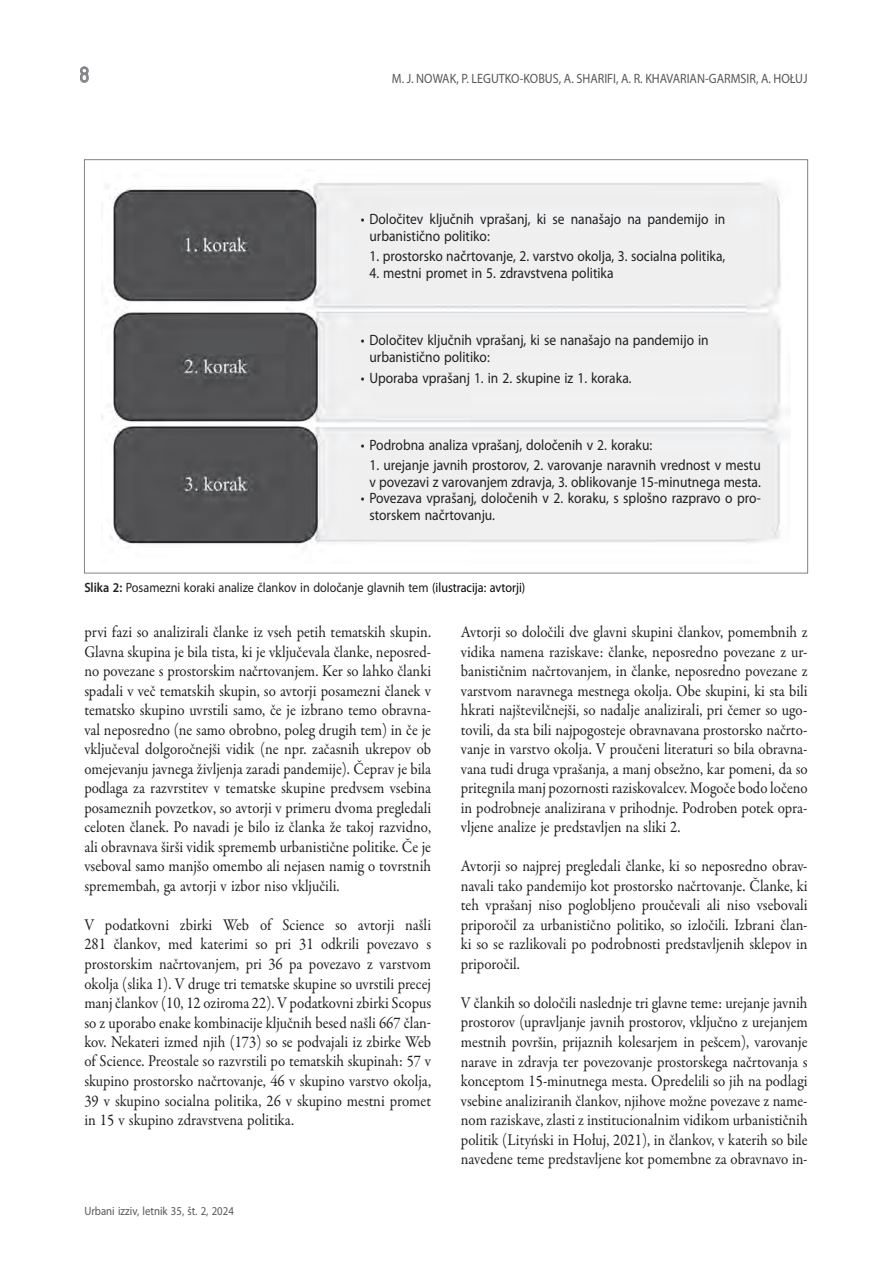
<style>
.page{position:relative;width:894px;height:1263px;background:#fff}
.page>*{position:absolute;margin:0;border:0;box-sizing:border-box;transform-origin:0 0}
.t1{font:24px "ISOCTEUR";color:#808285}
.t2{font:16.5px/19.5px "Garamond Premr Pro";color:#231f20;text-align:justify;scale:.9 1}
.t3{font:15px/16.5px "Myriad Pro";color:#231f20;scale:.9 1}
.t4{font:13.5px "Myriad Pro";color:#231f20;scale:.9 1}
.t5{font:13.5px "Myriad Pro";color:#57585a;scale:.9 1}
.t6{font:12px "Myriad Pro";color:#57585a;scale:.9 1}
.s1{font-weight:600}
.s2{color:#040503}
</style>
<div class="page">
<svg style="left:80px;top:66px;width:9px;height:17px"></svg>
<img style="left:101px;top:182px;width:681px;height:367px">
<h1 class="t1" style="left:76px;top:59px;width:19px">8</h1>
<p class="t5" style="left:392px;top:71px;width:463px">M. J. NOWAK, P. LEGUTKO-KOBUS, A. SHARIFI, A. R. KHAVARIAN-GARMSIR, A. HOŁUJ</p>
<p class="t3" style="left:369px;top:211px;width:397px;text-indent:-9px">• Določitev ključnih vprašanj, ki se nanašajo na pandemijo in urbanistično politiko:</p>
<p class="t3" style="left:369px;top:248px;width:397px">1. prostorsko načrtovanje, 2. varstvo okolja, 3. socialna politika,</p>
<p class="t3" style="left:369px;top:265px;width:273px">4. mestni promet in 5. zdravstvena politika</p>
<p class="t3" style="left:369px;top:332px;width:378px;text-indent:-9px">• Določitev ključnih vprašanj, ki se nanašajo na pandemijo in urbanistično politiko:</p>
<p class="t3" style="left:361px;top:370px;width:302px">• Uporaba vprašanj 1. in 2. skupine iz 1. koraka.</p>
<p class="t3" style="left:361px;top:437px;width:325px">• Podrobna analiza vprašanj, določenih v 2. koraku:</p>
<p class="t3" style="left:369px;top:457px;width:436px">1. urejanje javnih prostorov, 2. varovanje naravnih vrednost v mestu v povezavi z varovanjem zdravja, 3. oblikovanje 15-minutnega mesta.</p>
<p class="t3" style="left:369px;top:490px;width:436px;text-indent:-9px">• Povezava vprašanj, določenih v 2. koraku, s splošno razpravo o pro&shy;storskem načrtovanju.</p>
<p class="t4" style="left:84px;top:580px;width:491px"><span class="s1">Slika 2:</span> Posamezni koraki analize člankov in določanje glavnih tem <span class="s2">(ilustracija: avtorji)</span></p>
<p class="t2" style="left:84px;top:623px;width:387px">prvi fazi so analizirali članke iz vseh petih tematskih skupin.<br>Glavna skupina je bila tista, ki je vključevala članke, neposred&shy;no povezane s prostorskim načrtovanjem. Ker so lahko članki spadali v več tematskih skupin, so avtorji posamezni članek v tematsko skupino uvrstili samo, če je izbrano temo obravna&shy;val neposredno (ne samo obrobno, poleg drugih tem) in če je vključeval dolgoročnejši vidik (ne npr. začasnih ukrepov ob omejevanju javnega življenja zaradi pandemije). Čeprav je bila podlaga za razvrstitev v tematske skupine predvsem vsebina posameznih povzetkov, so avtorji v primeru dvoma pregledali celoten članek. Po navadi je bilo iz članka že takoj razvidno, ali obravnava širši vidik sprememb urbanistične politike. Če je vseboval samo manjšo omembo ali nejasen namig o tovrstnih spremembah, ga avtorji v izbor niso vključili.</p>
<p class="t2" style="left:84px;top:915px;width:387px">V podatkovni zbirki Web of Science so avtorji našli 281 člankov, med katerimi so pri 31 odkrili povezavo s prostorskim načrtovanjem, pri 36 pa povezavo z varstvom okolja (slika 1). V druge tri tematske skupine so uvrstili precej manj člankov (10, 12 oziroma 22). V podatkovni zbirki Scopus so z uporabo enake kombinacije ključnih besed našli 667 član&shy;kov. Nekateri izmed njih (173) so se podvajali iz zbirke Web of Science. Preostale so razvrstili po tematskih skupinah: 57 v skupino prostorsko načrtovanje, 46 v skupino varstvo okolja, 39 v skupino socialna politika, 26 v skupino mestni promet in 15 v skupino zdravstvena politika.</p>
<p class="t6" style="left:84px;top:1204px;width:168px">Urbani izziv, letnik 35, št. 2, 2024</p>
<p class="t2" style="left:461px;top:623px;width:387px">Avtorji so določili dve glavni skupini člankov, pomembnih z vidika namena raziskave: članke, neposredno povezane z ur&shy;banističnim načrtovanjem, in članke, neposredno povezane z varstvom naravnega mestnega okolja. Obe skupini, ki sta bili hkrati najštevilčnejši, so nadalje analizirali, pri čemer so ugo&shy;tovili, da sta bili najpogosteje obravnavana prostorsko načrto&shy;vanje in varstvo okolja. V proučeni literaturi so bila obravna&shy;vana tudi druga vprašanja, a manj obsežno, kar pomeni, da so pritegnila manj pozornosti raziskovalcev. Mogoče bodo ločeno in podrobneje analizirana v prihodnje. Podroben potek opra&shy;vljene analize je predstavljen na sliki 2.</p>
<p class="t2" style="left:461px;top:857px;width:387px">Avtorji so najprej pregledali članke, ki so neposredno obrav&shy;navali tako pandemijo kot prostorsko načrtovanje. Članke, ki teh vprašanj niso poglobljeno proučevali ali niso vsebovali priporočil za urbanistično politiko, so izločili. Izbrani član&shy;ki so se razlikovali po podrobnosti predstavljenih sklepov in priporočil.</p>
<p class="t2" style="left:461px;top:993px;width:387px">V člankih so določili naslednje tri glavne teme: urejanje javnih prostorov (upravljanje javnih prostorov, vključno z urejanjem mestnih površin, prijaznih kolesarjem in pešcem), varovanje narave in zdravja ter povezovanje prostorskega načrtovanja s konceptom 15-minutnega mesta. Opredelili so jih na podlagi vsebine analiziranih člankov, njihove možne povezave z name&shy;nom raziskave, zlasti z institucionalnim vidikom urbanističnih politik (Lityński in Hołuj, 2021), in člankov, v katerih so bile navedene teme predstavljene kot pomembne za obravnavo in-</p>
</div>
